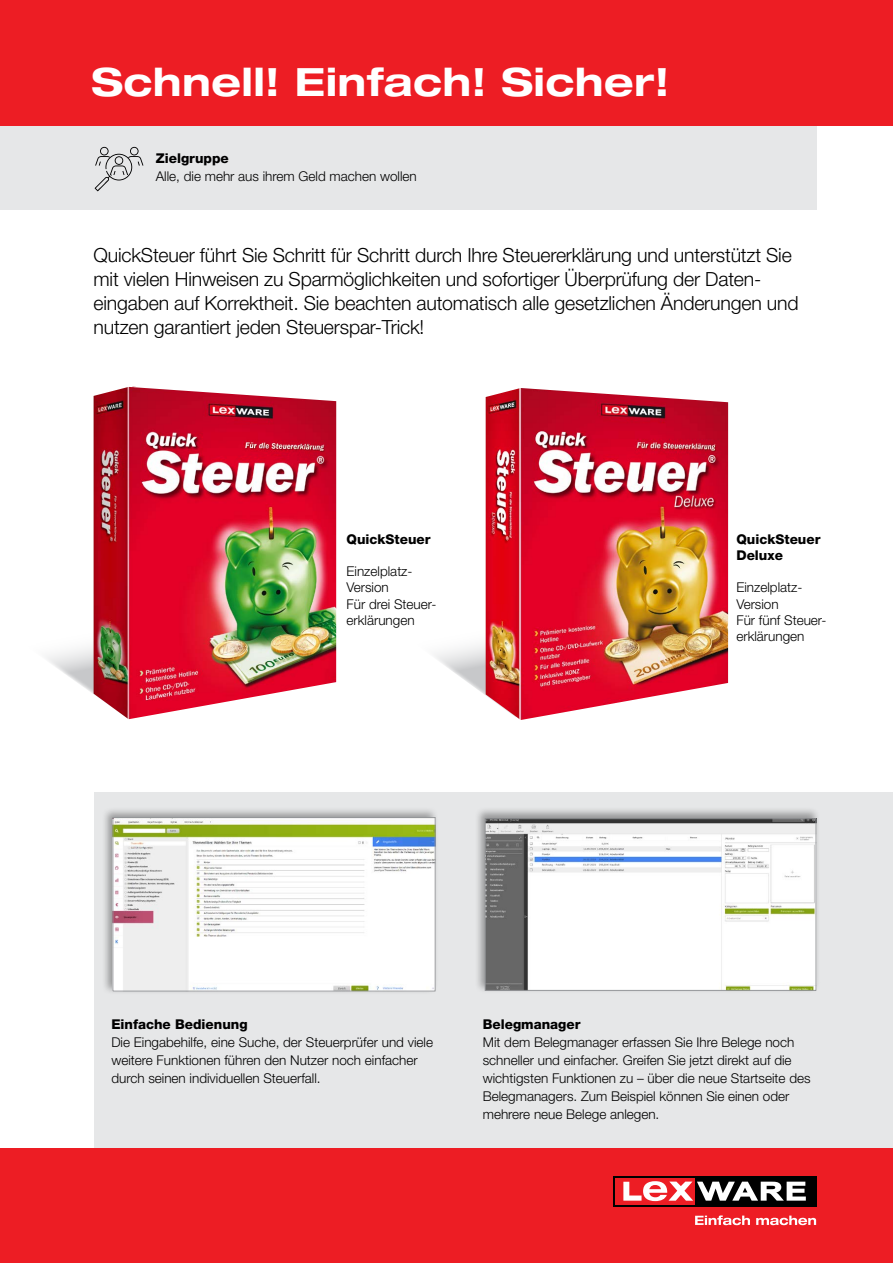
<style>
.page{position:relative;width:893px;height:1263px;background:#fff}
.page>*{position:absolute;margin:0;border:0;box-sizing:border-box;transform-origin:0 0}
.t1{font:700 expanded 39px "Helvetica Neue LT Std";letter-spacing:.01em;color:#fff}
.t2{font:300 19.5px/24px "Helvetica Neue LT Std";letter-spacing:-.01em;color:#000}
.t3{font:300 13.5px/18px "Helvetica Neue LT Std";color:#000}
.t4{font:800 13.5px/16.2px "Helvetica Neue LT Std";color:#000}
</style>
<div class="page">
<div style="left:95px;top:792px;width:798px;height:393px;background:#e6e7e8"></div>
<div style="left:0;top:125px;width:816px;height:85px;background:#e6e7e8"></div>
<div style="left:0;top:0;width:893px;height:125px;background:#ed1d24"></div>
<div style="left:0;top:1148px;width:893px;height:115px;background:#ed1d24"></div>
<div style="left:613px;top:1176px;width:203px;height:30px;background:#000"></div>
<div style="left:615px;top:1178px;width:80px;height:26px;background:#ed1d24"></div>
<svg style="left:623px;top:1181px;width:183px;height:20px"></svg>
<svg style="left:695px;top:1215px;width:55px;height:10px"></svg>
<svg style="left:756px;top:1215px;width:60px;height:10px"></svg>
<svg style="left:95px;top:147px;width:48px;height:44px"></svg>
<div style="left:102px;top:806px;width:337px;height:189px;background:#000;opacity:.35"></div>
<img style="left:114px;top:819px;width:320px;height:170px">
<div style="left:112px;top:817px;width:324px;height:174px;border:1px solid #939598"></div>
<div style="left:475px;top:807px;width:345px;height:186px;background:#000;opacity:.35"></div>
<img style="left:487px;top:820px;width:327px;height:169px">
<div style="left:485px;top:818px;width:331px;height:173px;border:1px solid #939598"></div>
<svg style="left:46px;top:609px;width:48px;height:85px"></svg>
<img style="left:94px;top:387px;width:242px;height:332px">
<svg style="left:435px;top:607px;width:51px;height:88px"></svg>
<img style="left:486px;top:388px;width:242px;height:332px">
<h1 class="t1" style="left:91px;top:58px;width:579px">Schnell! Einfach! Sicher!</h1>
<p class="t4" style="left:156px;top:150px;width:75px">Zielgruppe</p>
<p class="t3" style="left:156px;top:167px;width:263px">Alle, die mehr aus ihrem Geld machen wollen</p>
<p class="t2" style="left:94px;top:242px;width:707px">QuickSteuer führt Sie Schritt für Schritt durch Ihre Steuererklärung und unterstützt Sie mit vielen Hinweisen zu Sparmöglichkeiten und sofortiger Überprüfung der Daten&shy;eingaben auf Korrektheit. Sie beachten automatisch alle gesetzlichen Änderungen und nutzen garantiert jeden Steuerspar-Trick!</p>
<p class="t4" style="left:347px;top:531px;width:86px">QuickSteuer</p>
<p class="t3" style="left:347px;top:563px;width:91px;line-height:16.2px">Einzelplatz-<br>Version<br>Für drei Steuer&shy;erklärungen</p>
<p class="t4" style="left:736px;top:531px;width:86px">QuickSteuer<br>Deluxe</p>
<p class="t3" style="left:736px;top:579px;width:92px;line-height:16.2px">Einzelplatz-<br>Version<br>Für fünf Steuer&shy;erklärungen</p>
<p class="t4" style="left:111px;top:1015px;width:138px">Einfache Bedienung</p>
<p class="t3" style="left:111px;top:1032px;width:323px">Die Eingabehilfe, eine Suche, der Steuerprüfer und viele weitere Funktionen führen den Nutzer noch einfacher durch seinen individuellen Steuerfall.</p>
<p class="t4" style="left:483px;top:1015px;width:99px">Belegmanager</p>
<p class="t3" style="left:483px;top:1032px;width:329px">Mit dem Belegmanager erfassen Sie Ihre Belege noch schneller und einfacher. Greifen Sie jetzt direkt auf die wichtigsten Funktionen zu – über die neue Startseite des Belegmanagers. Zum Beispiel können Sie einen oder mehrere neue Belege anlegen.</p>
</div>
